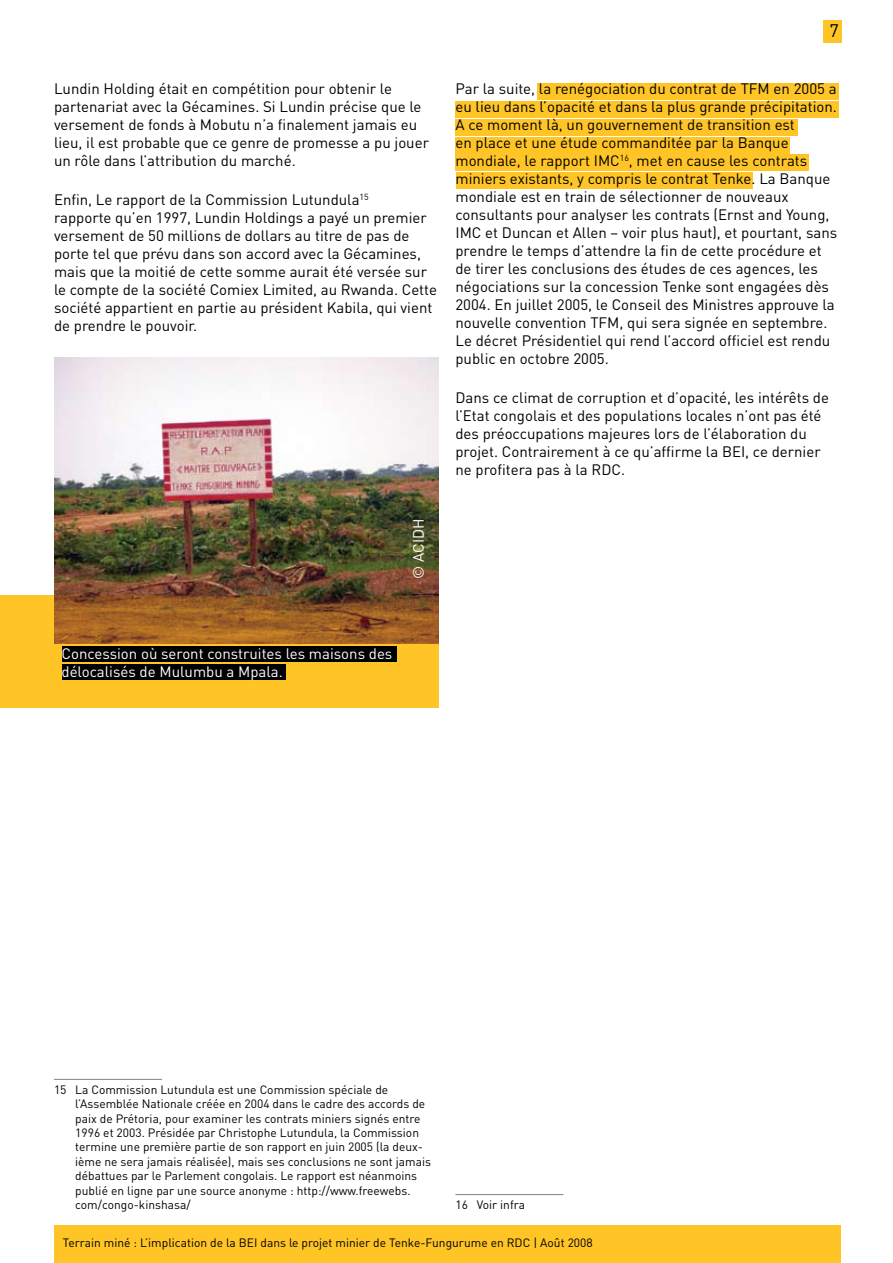
<style>
.page{position:relative;width:893px;height:1263px;background:#fff}
.page>*{position:absolute;margin:0;border:0;box-sizing:border-box;transform-origin:0 0}
.t1{font:15px/18px "DIN Pro";color:#000}
.t2{font:15px/18px "DIN Pro";color:#fff}
.t3{font:12px/14.4px "DIN Pro";color:#000}
</style>
<div class="page">
<div style="left:538px;top:83px;width:301px;height:16px;background:#ffc425"></div>
<div style="left:456px;top:101px;width:383px;height:16px;background:#ffc425"></div>
<div style="left:456px;top:119px;width:342px;height:16px;background:#ffc425"></div>
<div style="left:456px;top:137px;width:334px;height:16px;background:#ffc425"></div>
<div style="left:456px;top:155px;width:353px;height:16px;background:#ffc425"></div>
<div style="left:456px;top:172px;width:296px;height:17px;background:#ffc425"></div>
<div style="left:824px;top:20px;width:18px;height:22px;background:#ffc425"></div>
<div style="left:54px;top:1226px;width:786px;height:37px;background:#ffc425"></div>
<hr style="left:54px;top:1079px;width:108px;height:1px;background:#808284">
<hr style="left:455px;top:1194px;width:108px;height:1px;background:#808284">
<img style="left:55px;top:357px;width:384px;height:238px">
<svg style="left:0;top:595px;width:439px;height:113px;background:#cf9424"></svg>
<div style="left:62px;top:646px;width:334px;height:16px;background:#000"></div>
<div style="left:62px;top:664px;width:224px;height:16px;background:#000"></div>
<p class="t1" style="left:54px;top:79px;width:376px">Lundin Holding était en compétition pour obtenir le partenariat avec la Gécamines. Si Lundin précise que le versement de fonds à Mobutu n’a finalement jamais eu lieu, il est probable que ce genre de promesse a pu jouer un rôle dans l’attribution du marché.</p>
<p class="t1" style="left:54px;top:190px;width:385px">Enfin, Le rapport de la Commission Lutundula<sup>15<br></sup>rapporte qu’en 1997, Lundin Holdings a payé un premier versement de 50 millions de dollars au titre de pas de porte tel que prévu dans son accord avec la Gécamines, mais que la moitié de cette somme aurait été versée sur le compte de la société Comiex Limited, au Rwanda. Cette société appartient en partie au président Kabila, qui vient de prendre le pouvoir.</p>
<p class="t2" style="left:409px;top:579px;width:62px;rotate:-90deg">© ACIDH</p>
<p class="t1" style="left:455px;top:79px;width:383px">Par la suite, la renégociation du contrat de TFM en 2005 a eu lieu dans l’opacité et dans la plus grande précipitation.<br>A ce moment là, un gouvernement de transition est<br>en place et une étude commanditée par la Banque mondiale, le rapport IMC<sup>16</sup>, met en cause les contrats miniers existants, y compris le contrat Tenke. La Banque mondiale est en train de sélectionner de nouveaux consultants pour analyser les contrats (Ernst and Young, IMC et Duncan et Allen – voir plus haut), et pourtant, sans prendre le temps d’attendre la fin de cette procédure et de tirer les conclusions des études de ces agences, les négociations sur la concession Tenke sont engagées dès 2004. En juillet 2005, le Conseil des Ministres approuve la nouvelle convention TFM, qui sera signée en septembre.<br>Le décret Présidentiel qui rend l’accord officiel est rendu public en octobre 2005.</p>
<p class="t1" style="left:455px;top:388px;width:375px">Dans ce climat de corruption et d’opacité, les intérêts de l’Etat congolais et des populations locales n’ont pas été des préoccupations majeures lors de l’élaboration du projet. Contrairement à ce qu’affirme la BEI, ce dernier ne profitera pas à la RDC.</p>
<p class="t2" style="left:62px;top:644px;width:332px">Concession où seront construites les maisons des délocalisés de Mulumbu a Mpala.</p>
<p class="t3" style="left:75px;top:1082px;width:357px;text-indent:-21px">15 La Commission Lutundula est une Commission spéciale de l’Assemblée Nationale créée en 2004 dans le cadre des accords de paix de Prétoria, pour examiner les contrats miniers signés entre 1996 et 2003. Présidée par Christophe Lutundula, la Commission termine une première partie de son rapport en juin 2005 (la deux&shy;ième ne sera jamais réalisée), mais ses conclusions ne sont jamais débattues par le Parlement congolais. Le rapport est néanmoins publié en ligne par une source anonyme : http://www.freewebs. com/congo-kinshasa/</p>
<p class="t3" style="left:455px;top:1197px;width:71px">16 Voir infra</p>
<p class="t3" style="left:63px;top:1235px;width:531px">Terrain miné : L’implication de la BEI dans le projet minier de Tenke-Fungurume en RDC | Août 2008</p>
</div>
